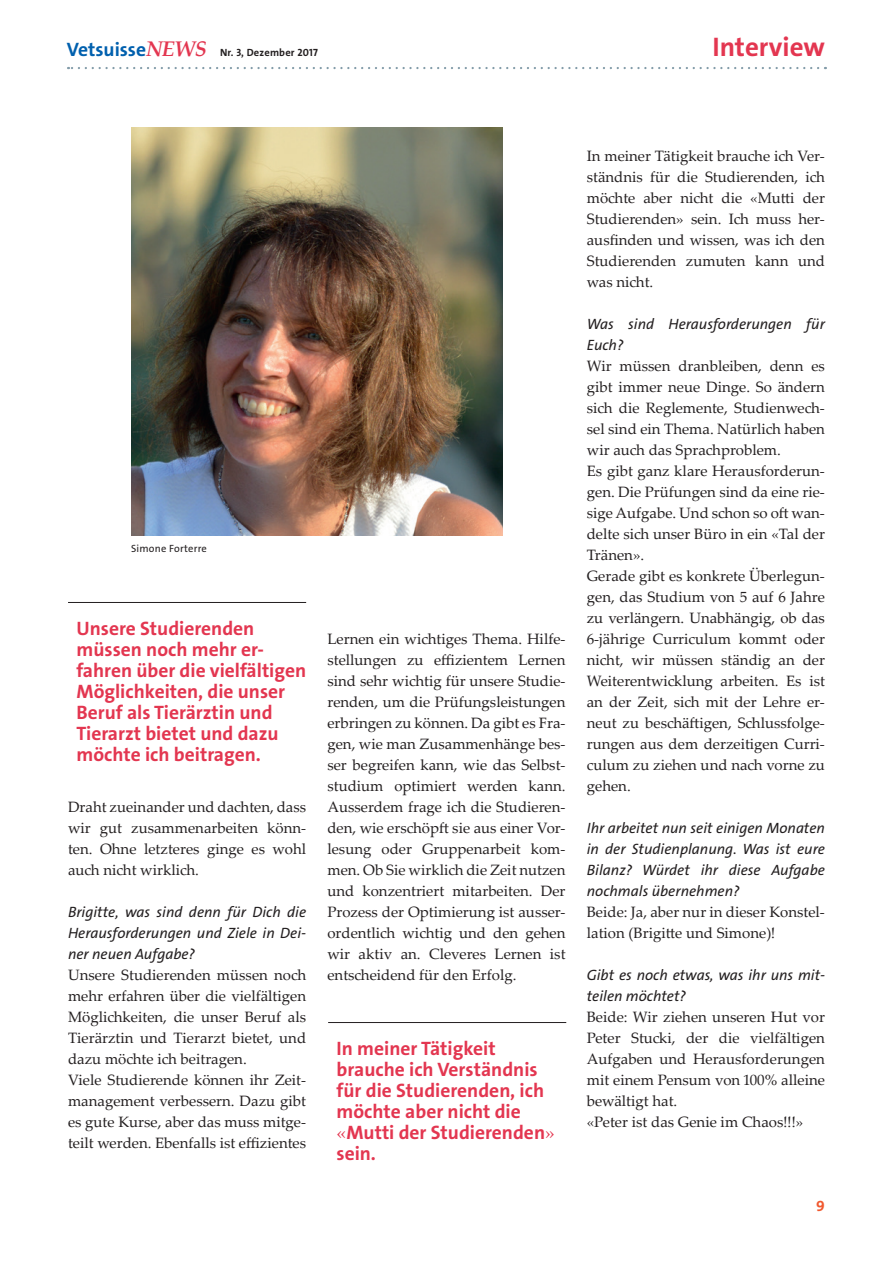
<style>
.page{position:relative;width:893px;height:1263px;background:#fff}
.page>*{position:absolute;margin:0;border:0;box-sizing:border-box;transform-origin:0 0}
.t1{font:27px "The Sans LP7 Bld";color:#e33650}
.t2{font:19.5px/21px "The Sans LP7 Bld";color:#e33650}
.t3{font:15px/21px "Palatino Linotype";color:#231f20}
.t4{font:15px/21px "The Sans LP5 Plain IT";color:#231f20;text-align:justify}
.t5{font:15px "The Sans LP7 Bld";color:#f1592f}
.t6{font:10.5px "The Sans LP7 Bld";letter-spacing:.02em;color:#231f20}
.t7{font:10.5px "The Sans LP5 Plain";letter-spacing:.02em;color:#231f20}
.s1{font-size:19.5px;color:#0160ae}
.s2{font-family:"Palatino Linotype";font-weight:700;font-style:italic;font-size:21.15px;color:#e33650}
.s3{font-family:"Palatino Linotype"}
</style>
<div class="page">
<svg style="left:68px;top:67px;width:750px;height:2px"></svg>
<img style="left:131px;top:128px;width:371px;height:408px">
<hr style="left:68px;top:602px;width:238px;height:1px;background:#231f20">
<hr style="left:328px;top:1022px;width:238px;height:1px;background:#231f20">
<p class="t6" style="left:67px;top:46px;width:252px"><span class="s1">Vetsuisse</span><span class="s2">NEWS</span> Nr. 3, Dezember 2017</p>
<h1 class="t1" style="left:712px;top:30px;width:114px">Interview</h1>
<p class="t7" style="left:131px;top:542px;width:77px">Simone Forterre</p>
<h2 class="t2" style="left:77px;top:618px;width:231px">Unsere Studierenden müssen noch mehr er&shy;fahren über die vielfältigen<br>Möglichkeiten, die unser<br>Beruf als Tierärztin und<br>Tierarzt bietet und dazu möchte ich beitragen.</h2>
<p class="t3" style="left:68px;top:796px;width:240px;text-align:justify">Draht zueinander und dachten, dass wir gut zusammenarbeiten könn&shy;ten. Ohne letzteres ginge es wohl auch nicht wirklich.</p>
<p class="t4" style="left:68px;top:902px;width:240px">Brigitte, was sind denn für Dich die Herausforderungen und Ziele in Dei&shy;ner neuen Aufgabe?</p>
<p class="t3" style="left:68px;top:964px;width:240px">Unsere Studierenden müssen noch mehr erfahren über die vielfältigen Möglichkeiten, die unser Beruf als Tierärztin und Tierarzt bietet, und dazu möchte ich beitragen.<br>Viele Studierende können ihr Zeit&shy;management verbessern. Dazu gibt es gute Kurse, aber das muss mitge&shy;teilt werden. Ebenfalls ist effizientes</p>
<p class="t3" style="left:327px;top:628px;width:240px;text-align:justify">Lernen ein wichtiges Thema. Hilfe&shy;stellungen zu effizientem Lernen sind sehr wichtig für unsere Studie&shy;renden, um die Prüfungsleistungen erbringen zu können. Da gibt es Fra&shy;gen, wie man Zusammenhänge bes&shy;ser begreifen kann, wie das Selbst&shy;studium optimiert werden kann.<br>Ausserdem frage ich die Studieren&shy;den, wie erschöpft sie aus einer Vor&shy;lesung oder Gruppenarbeit kom&shy;men. Ob Sie wirklich die Zeit nutzen und konzentriert mitarbeiten. Der Prozess der Optimierung ist ausser&shy;ordentlich wichtig und den gehen wir aktiv an. Cleveres Lernen ist entscheidend für den Erfolg.</p>
<h2 class="t2" style="left:337px;top:1038px;width:220px">In meiner Tätigkeit brauche ich Verständnis für die Studierenden, ich möchte aber nicht die <span class="s3">«</span>Mutti der Studierenden<span class="s3">» </span>sein.</h2>
<p class="t3" style="left:587px;top:145px;width:240px;text-align:justify">In meiner Tätigkeit brauche ich Ver&shy;ständnis für die Studierenden, ich möchte aber nicht die «Mutti der Studierenden» sein. Ich muss her&shy;ausfinden und wissen, was ich den Studierenden zumuten kann und was nicht.</p>
<p class="t4" style="left:587px;top:314px;width:240px">Was sind Herausforderungen für<br>Euch?</p>
<p class="t3" style="left:587px;top:355px;width:240px">Wir müssen dranbleiben, denn es gibt immer neue Dinge. So ändern sich die Reglemente, Studienwech&shy;sel sind ein Thema. Natürlich haben wir auch das Sprachproblem.<br>Es gibt ganz klare Herausforderun&shy;gen. Die Prüfungen sind da eine rie&shy;sige Aufgabe. Und schon so oft wan&shy;delte sich unser Büro in ein «Tal der<br>Tränen».<br>Gerade gibt es konkrete Überlegun&shy;gen, das Studium von 5 auf 6 Jahre zu verlängern. Unabhängig, ob das<br>6-jährige Curriculum kommt oder nicht, wir müssen ständig an der<br>Weiterentwicklung arbeiten. Es ist an der Zeit, sich mit der Lehre er&shy;neut zu beschäftigen, Schlussfolge&shy;rungen aus dem derzeitigen Curri&shy;culum zu ziehen und nach vorne zu gehen.</p>
<p class="t4" style="left:587px;top:818px;width:240px">Ihr arbeitet nun seit einigen Monaten in der Studienplanung. Was ist eure Bilanz? Würdet ihr diese Aufgabe nochmals übernehmen?</p>
<p class="t3" style="left:587px;top:901px;width:240px">Beide: Ja, aber nur in dieser Konstel&shy;lation (Brigitte und Simone)!</p>
<p class="t4" style="left:587px;top:965px;width:240px">Gibt es noch etwas, was ihr uns mit&shy;teilen möchtet?</p>
<p class="t3" style="left:587px;top:1006px;width:240px">Beide: Wir ziehen unseren Hut vor<br>Peter Stucki, der die vielfältigen<br>Aufgaben und Herausforderungen mit einem Pensum von 100% alleine bewältigt hat.<br>«Peter ist das Genie im Chaos!!!»</p>
<p class="t5" style="left:816px;top:1197px;width:10px">9</p>
</div>
